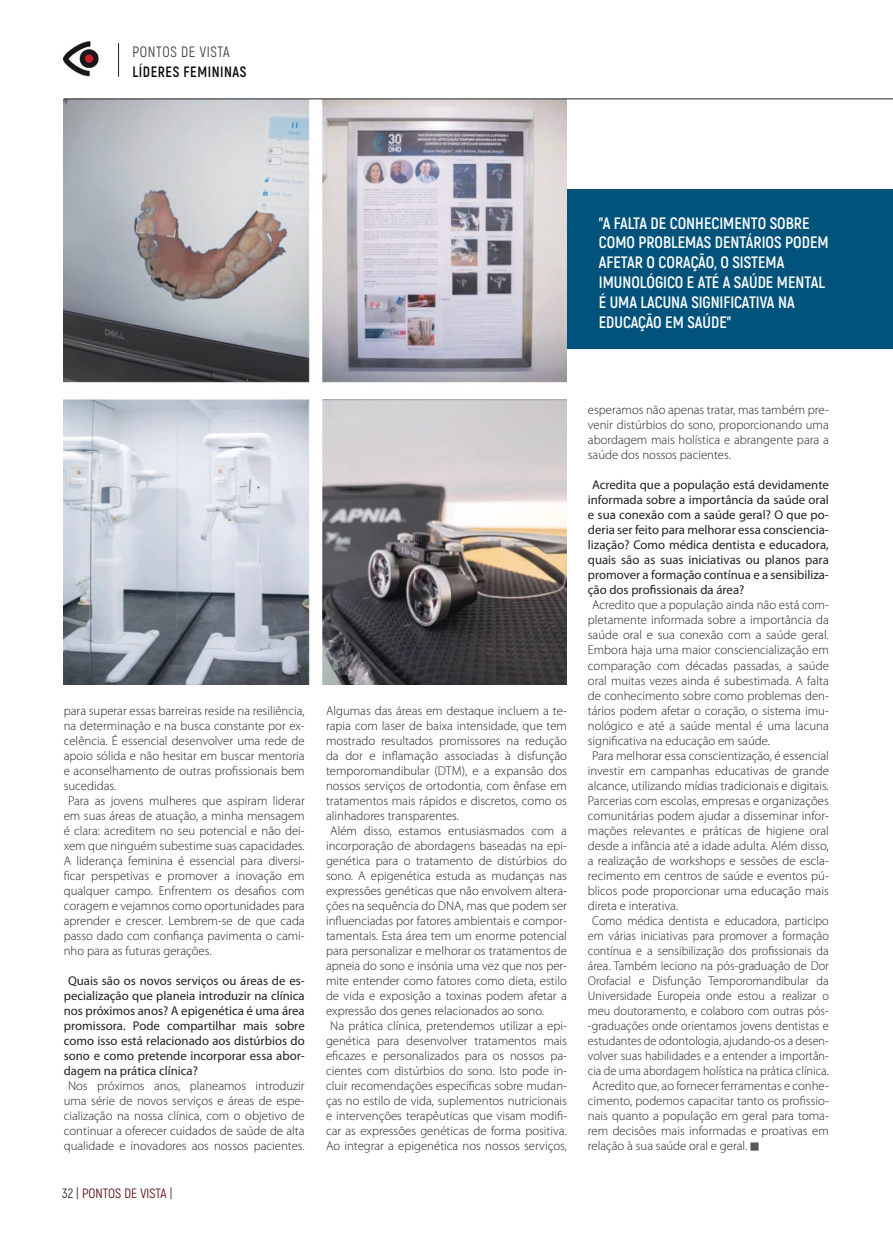
<style>
.page{position:relative;width:893px;height:1234px;background:#fff}
.page>*{position:absolute;margin:0;border:0;box-sizing:border-box;transform-origin:0 0}
.t1{font:700 16.5px/19.8px "Akrobat";color:#fff}
._00_TEMA{font:700 15px "Akrobat";letter-spacing:.04em;color:#0c0806;scale:.95 1}
._00_TEMA-2{font:15px "Akrobat";letter-spacing:.04em;color:#3b3532;scale:.95 1}
.t2{font:13.5px "Akrobat";color:#5a040b}
._03_TXT_GERAL{font:300 12.75px/15px "Myriad Pro";color:#231f20;text-align:justify}
._03_TXT_GERAL_PERGUNTA{font:12.75px/15px "Myriad Pro";color:#231f20;text-align:justify}
._03_TXT_GERAL-2{font:300 12.75px/15px "Myriad Pro";color:#231f20;text-align:center;scale:.96 1}
.s1{color:#231f20}
.s2{font-family:"Koz Go Pr 6 N";font-weight:400;font-size:9px;color:#57585a}
</style>
<div class="page">
<hr style="left:118px;top:43px;width:1px;height:34px;background:#231f20">
<img style="left:64px;top:41px;width:35px;height:36px">
<div style="left:561px;top:189px;width:332px;height:159px;background:#01537c"></div>
<img style="left:64px;top:100px;width:503px;height:584px">
<hr style="left:64px;top:99px;width:829px;height:1px;background:#231f20">
<p class="_00_TEMA-2" style="left:132px;top:43px;width:104px">PONTOS DE VISTA</p>
<p class="_00_TEMA" style="left:132px;top:62px;width:122px">LÍDERES FEMININAS</p>
<p class="t1" style="left:599px;top:213px;width:231px">"A FALTA DE CONHECIMENTO SOBRE<br>COMO PROBLEMAS DENTÁRIOS PODEM<br>AFETAR O CORAÇÃO, O SISTEMA<br>IMUNOLÓGICO E ATÉ A SAÚDE MENTAL<br>É UMA LACUNA SIGNIFICATIVA NA<br>EDUCAÇÃO EM SAÚDE"</p>
<p class="_03_TXT_GERAL" style="left:64px;top:702px;width:242px">para superar essas barreiras reside na resiliência, na determinação e na busca constante por ex&shy;celência. É essencial desenvolver uma rede de apoio sólida e não hesitar em buscar mentoria e aconselhamento de outras profissionais bem sucedidas.</p>
<p class="_03_TXT_GERAL" style="left:64px;top:792px;width:242px;text-indent:4px">Para as jovens mulheres que aspiram liderar em suas áreas de atuação, a minha mensagem é clara: acreditem no seu potencial e não dei&shy;xem que ninguém subestime suas capacidades.<br>A liderança feminina é essencial para diversi&shy;ficar perspetivas e promover a inovação em qualquer campo. Enfrentem os desafios com coragem e vejamnos como oportunidades para aprender e crescer. Lembrem-se de que cada passo dado com confiança pavimenta o cami&shy;nho para as futuras gerações.</p>
<p class="_03_TXT_GERAL_PERGUNTA" style="left:64px;top:972px;width:242px;text-indent:4px">Quais são os novos serviços ou áreas de es&shy;pecialização que planeia introduzir na clínica nos próximos anos? A epigenética é uma área promissora. Pode compartilhar mais sobre como isso está relacionado aos distúrbios do sono e como pretende incorporar essa abor&shy;dagem na prática clínica?</p>
<p class="_03_TXT_GERAL" style="left:64px;top:1077px;width:242px;text-align:center">Nos próximos anos, planeamos introduzir uma série de novos serviços e áreas de espe&shy;cialização na nossa clínica, com o objetivo de continuar a oferecer cuidados de saúde de alta qualidade e inovadores aos nossos pacientes.</p>
<p class="t2" style="left:62px;top:1185px;width:112px"><span class="s1">32 |</span> PONTOS DE VISTA <span class="s1">|</span></p>
<p class="_03_TXT_GERAL" style="left:326px;top:702px;width:242px">Algumas das áreas em destaque incluem a te&shy;rapia com laser de baixa intensidade, que tem mostrado resultados promissores na redução da dor e inflamação associadas à disfunção temporomandibular (DTM), e a expansão dos nossos serviços de ortodontia, com ênfase em tratamentos mais rápidos e discretos, como os alinhadores transparentes.</p>
<p class="_03_TXT_GERAL" style="left:326px;top:822px;width:242px;text-indent:4px">Além disso, estamos entusiasmados com a incorporação de abordagens baseadas na epi&shy;genética para o tratamento de distúrbios do sono. A epigenética estuda as mudanças nas expressões genéticas que não envolvem altera&shy;ções na sequência do DNA, mas que podem ser influenciadas por fatores ambientais e compor&shy;tamentais. Esta área tem um enorme potencial para personalizar e melhorar os tratamentos de apneia do sono e insónia uma vez que nos per&shy;mite entender como fatores como dieta, estilo de vida e exposição a toxinas podem afetar a expressão dos genes relacionados ao sono.</p>
<p class="_03_TXT_GERAL" style="left:326px;top:1017px;width:242px;text-align:center">Na prática clínica, pretendemos utilizar a epi&shy;genética para desenvolver tratamentos mais eficazes e personalizados para os nossos pa&shy;cientes com distúrbios do sono. Isto pode in&shy;cluir recomendações específicas sobre mudan&shy;ças no estilo de vida, suplementos nutricionais e intervenções terapêuticas que visam modifi&shy;car as expressões genéticas de forma positiva.<br>Ao integrar a epigenética nos nossos serviços,</p>
<p class="_03_TXT_GERAL" style="left:588px;top:402px;width:242px">esperamos não apenas tratar, mas também pre&shy;venir distúrbios do sono, proporcionando uma abordagem mais holística e abrangente para a saúde dos nossos pacientes.</p>
<p class="_03_TXT_GERAL_PERGUNTA" style="left:588px;top:477px;width:242px;text-indent:4px">Acredita que a população está devidamente informada sobre a importância da saúde oral e sua conexão com a saúde geral? O que po&shy;deria ser feito para melhorar essa consciencia&shy;lização? Como médica dentista e educadora, quais são as suas iniciativas ou planos para promover a formação contínua e a sensibiliza&shy;ção dos profissionais da área?</p>
<p class="_03_TXT_GERAL" style="left:588px;top:597px;width:242px;text-indent:4px">Acredito que a população ainda não está com&shy;pletamente informada sobre a importância da saúde oral e sua conexão com a saúde geral.<br>Embora haja uma maior consciencialização em comparação com décadas passadas, a saúde oral muitas vezes ainda é subestimada. A falta de conhecimento sobre como problemas den&shy;tários podem afetar o coração, o sistema imu&shy;nológico e até a saúde mental é uma lacuna significativa na educação em saúde.</p>
<p class="_03_TXT_GERAL" style="left:588px;top:747px;width:242px;text-indent:4px">Para melhorar essa conscientização, é essencial investir em campanhas educativas de grande alcance, utilizando mídias tradicionais e digitais.<br>Parcerias com escolas, empresas e organizações comunitárias podem ajudar a disseminar infor&shy;mações relevantes e práticas de higiene oral desde a infância até a idade adulta. Além disso, a realização de workshops e sessões de escla&shy;recimento em centros de saúde e eventos pú&shy;blicos pode proporcionar uma educação mais direta e interativa.</p>
<p class="_03_TXT_GERAL-2" style="left:588px;top:912px;width:252px">Como médica dentista e educadora, participo em várias iniciativas para promover a formação contínua e a sensibilização dos profissionais da área. Também leciono na pós-graduação de Dor Orofacial e Disfunção Temporomandibular da Universidade Europeia onde estou a realizar o meu doutoramento, e colaboro com outras pós--graduações onde orientamos jovens dentistas e estudantes de odontologia, ajudando-os a desen&shy;volver suas habilidades e a entender a importân&shy;cia de uma abordagem holística na prática clínica.</p>
<p class="_03_TXT_GERAL" style="left:588px;top:1077px;width:242px;text-indent:4px">Acredito que, ao fornecer ferramentas e conhe&shy;cimento, podemos capacitar tanto os profissio&shy;nais quanto a população em geral para toma&shy;rem decisões mais informadas e proativas em relação à sua saúde oral e geral. <span class="s2">▪</span></p>
</div>
